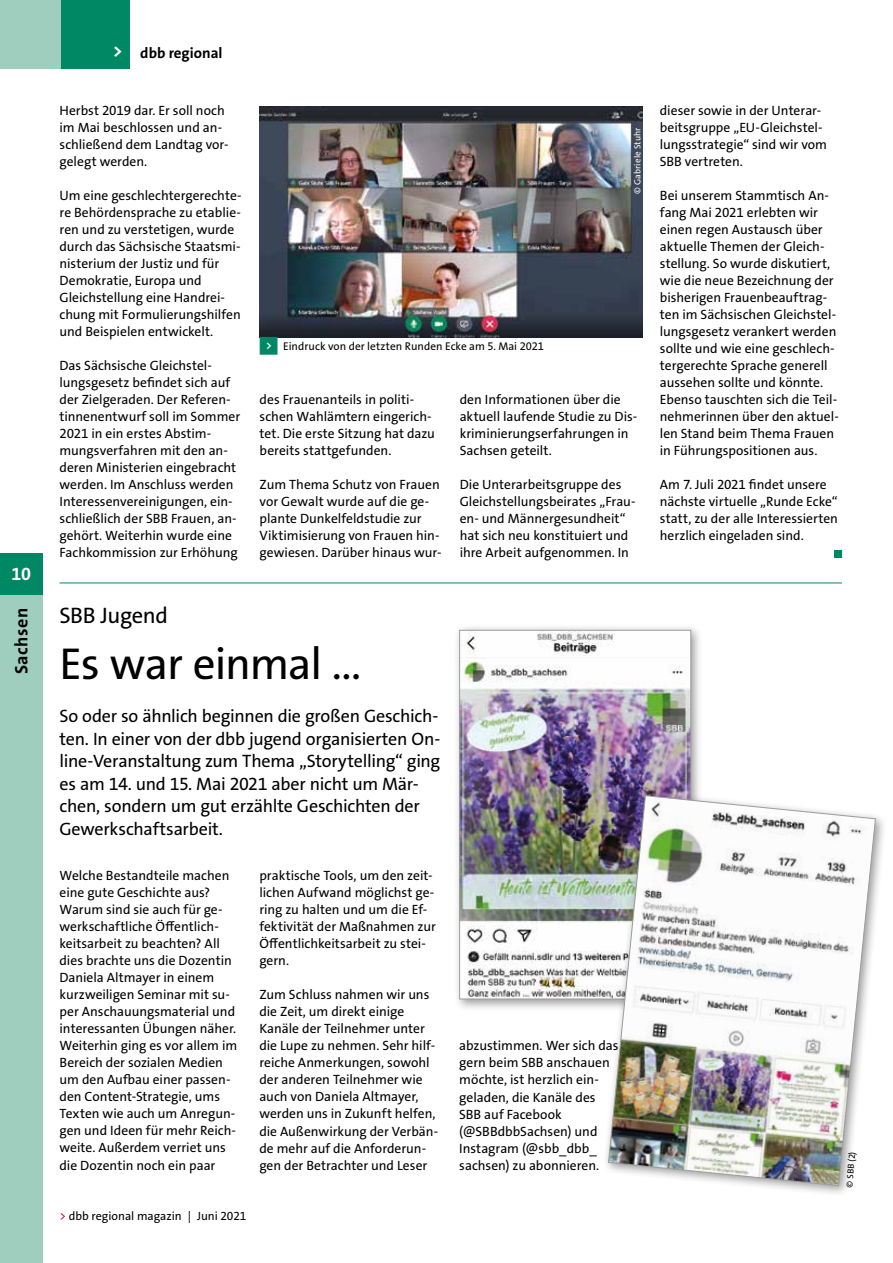
<style>
.page{position:relative;width:893px;height:1263px;background:#fff}
.page>*{position:absolute;margin:0;border:0;box-sizing:border-box;transform-origin:0 0}
.t1{font:45px "The Sans Os F";letter-spacing:-.025em;color:#000}
.t2{font:22.5px "The Sans Os F";letter-spacing:-.02em;color:#000}
.t3{font:18px/22.5px "The Sans Os F";letter-spacing:-.015em;color:#000}
.t4{font:700 18px "The Sans Os F";letter-spacing:.025em;color:#000}
.t5{font:700 18px "The Sans Os F";color:#fff}
.t6{font:700 15px "The Sans Os F";color:#000}
.t7{font:13.5px/17px "The Sans Os F";color:#000}
.t8{font:12px "The Sans Os F";letter-spacing:-.005em;color:#000}
.t9{font:11.25px "The Sans Os F";letter-spacing:.005em;color:#000}
.t10{font:9px "The Sans Os F";letter-spacing:.005em;color:#fff}
.t11{font:9px "The Sans Os F";color:#000}
.s1{font-family:"Top Numbers";color:#008864}
.s2{color:#c3006b}
</style>
<div class="page">
<div style="left:835px;top:550px;width:7px;height:7px;background:#008864"></div>
<img style="left:260px;top:106px;width:382px;height:231px">
<hr style="left:60px;top:583px;width:782px;height:1px;background:#008864">
<div style="left:453px;top:624px;width:250px;height:388px;background:#000;opacity:.4"></div>
<img style="left:461px;top:632px;width:228px;height:365px">
<div style="left:459px;top:630px;width:232px;height:369px;border:1px solid #9d9d9c"></div>
<div style="left:602px;top:790px;width:286px;height:407px;background:#000;opacity:.4"></div>
<img style="left:608px;top:795px;width:268px;height:391px">
<div style="left:0;top:553px;width:43px;height:42px;background:#008864"></div>
<div style="left:0;top:595px;width:43px;height:668px;background:#9fcdbe"></div>
<div style="left:0;top:0;width:130px;height:68px;background:#9fcdbe"></div>
<div style="left:62px;top:0;width:68px;height:68px;background:#008864"></div>
<h3 class="t5" style="left:12px;top:562px;width:21px">10</h3>
<h3 class="t4" style="left:10px;top:674px;width:67px;rotate:-90deg">Sachsen</h3>
<h3 class="t5" style="left:113px;top:39px;width:11px">&gt;</h3>
<p class="t6" style="left:140px;top:44px;width:84px">dbb regional</p>
<p class="t7" style="left:60px;top:102px;width:171px">Herbst 2019 dar. Er soll noch im Mai beschlossen und an&shy;schließend dem Landtag vor&shy;gelegt werden.</p>
<p class="t7" style="left:60px;top:187px;width:184px">Um eine geschlechtergerechte&shy;re Behördensprache zu etablie&shy;ren und zu verstetigen, wurde durch das Sächsische Staatsmi&shy;nisterium der Justiz und für<br>Demokratie, Europa und<br>Gleichstellung eine Handrei&shy;chung mit Formulierungshilfen und Beispielen entwickelt.</p>
<p class="t7" style="left:60px;top:357px;width:182px">Das Sächsische Gleichstel&shy;lungsgesetz befindet sich auf der Zielgeraden. Der Referen&shy;tinnenentwurf soll im Sommer<br>2021 in ein erstes Abstim&shy;mungsverfahren mit den an&shy;deren Ministerien eingebracht werden. Im Anschluss werden<br>Interessenvereinigungen, ein&shy;schließlich der SBB Frauen, an&shy;gehört. Weiterhin wurde eine<br>Fachkommission zur Erhöhung</p>
<p class="t9" style="left:260px;top:339px;width:286px"><span class="s1">&lt;</span> Eindruck von der letzten Runden Ecke am 5. Mai 2021</p>
<p class="t10" style="left:631px;top:194px;width:67px;rotate:-90deg">© Gabriele Stuhr</p>
<p class="t7" style="left:260px;top:391px;width:177px">des Frauenanteils in politi&shy;schen Wahlämtern eingerich&shy;tet. Die erste Sitzung hat dazu bereits stattgefunden.</p>
<p class="t7" style="left:260px;top:476px;width:183px">Zum Thema Schutz von Frauen vor Gewalt wurde auf die ge&shy;plante Dunkelfeldstudie zur<br>Viktimisierung von Frauen hin&shy;gewiesen. Darüber hinaus wur-</p>
<p class="t7" style="left:460px;top:391px;width:179px">den Informationen über die aktuell laufende Studie zu Dis&shy;kriminierungserfahrungen in<br>Sachsen geteilt.</p>
<p class="t7" style="left:460px;top:476px;width:177px">Die Unterarbeitsgruppe des<br>Gleichstellungsbeirates „Frau&shy;en- und Männergesundheit“ hat sich neu konstituiert und ihre Arbeit aufgenommen. In</p>
<h2 class="t2" style="left:60px;top:601px;width:110px">SBB Jugend</h2>
<h1 class="t1" style="left:60px;top:634px;width:304px">Es war einmal …</h1>
<p class="t3" style="left:60px;top:705px;width:382px">So oder so ähnlich beginnen die großen Geschich&shy;ten. In einer von der dbb jugend organisierten On&shy;line-Veranstaltung zum Thema „Storytelling“ ging es am 14. und 15. Mai 2021 aber nicht um Mär&shy;chen, sondern um gut erzählte Geschichten der Gewerkschaftsarbeit.</p>
<p class="t7" style="left:60px;top:867px;width:179px">Welche Bestandteile machen eine gute Geschichte aus?<br>Warum sind sie auch für ge&shy;werkschaftliche Öffentlich&shy;keitsarbeit zu beachten? All dies brachte uns die Dozentin<br>Daniela Altmayer in einem kurzweiligen Seminar mit su&shy;per Anschauungsmaterial und interessanten Übungen näher.<br>Weiterhin ging es vor allem im<br>Bereich der sozialen Medien um den Aufbau einer passen&shy;den Content-Strategie, ums<br>Texten wie auch um Anregun&shy;gen und Ideen für mehr Reich&shy;weite. Außerdem verriet uns die Dozentin noch ein paar</p>
<p class="t7" style="left:259px;top:867px;width:178px">praktische Tools, um den zeit&shy;lichen Aufwand möglichst ge&shy;ring zu halten und um die Ef&shy;fektivität der Maßnahmen zur<br>Öffentlichkeitsarbeit zu stei&shy;gern.</p>
<p class="t7" style="left:259px;top:986px;width:180px">Zum Schluss nahmen wir uns die Zeit, um direkt einige<br>Kanäle der Teilnehmer unter die Lupe zu nehmen. Sehr hilf&shy;reiche Anmerkungen, sowohl der anderen Teilnehmer wie auch von Daniela Altmayer, werden uns in Zukunft helfen, die Außenwirkung der Verbän&shy;de mehr auf die Anforderun&shy;gen der Betrachter und Leser</p>
<p class="t8" style="left:60px;top:1208px;width:188px"><span class="s2">&gt;</span> dbb regional magazin | Juni 2021</p>
<p class="t7" style="left:459px;top:1037px;width:161px">abzustimmen. Wer sich das gern beim SBB anschauen möchte, ist herzlich ein&shy;geladen, die Kanäle des<br>SBB auf Facebook (@SBBdbbSachsen) und<br>Instagram (@sbb_dbb_ sachsen) zu abonnieren.</p>
<p class="t7" style="left:660px;top:102px;width:169px">dieser sowie in der Unterar&shy;beitsgruppe „EU-Gleichstel&shy;lungsstrategie“ sind wir vom<br>SBB vertreten.</p>
<p class="t7" style="left:660px;top:187px;width:180px">Bei unserem Stammtisch An&shy;fang Mai 2021 erlebten wir einen regen Austausch über aktuelle Themen der Gleich&shy;stellung. So wurde diskutiert, wie die neue Bezeichnung der bisherigen Frauenbeauftrag&shy;ten im Sächsischen Gleichstel&shy;lungsgesetz verankert werden sollte und wie eine geschlech&shy;tergerechte Sprache generell aussehen sollte und könnte.<br>Ebenso tauschten sich die Teil&shy;nehmerinnen über den aktuel&shy;len Stand beim Thema Frauen in Führungspositionen aus.</p>
<p class="t7" style="left:660px;top:476px;width:180px">Am 7. Juli 2021 findet unsere nächste virtuelle „Runde Ecke“ statt, zu der alle Interessierten herzlich eingeladen sind.</p>
<p class="t11" style="left:843px;top:1187px;width:37px;rotate:-85deg">© SBB (2)</p>
</div>
